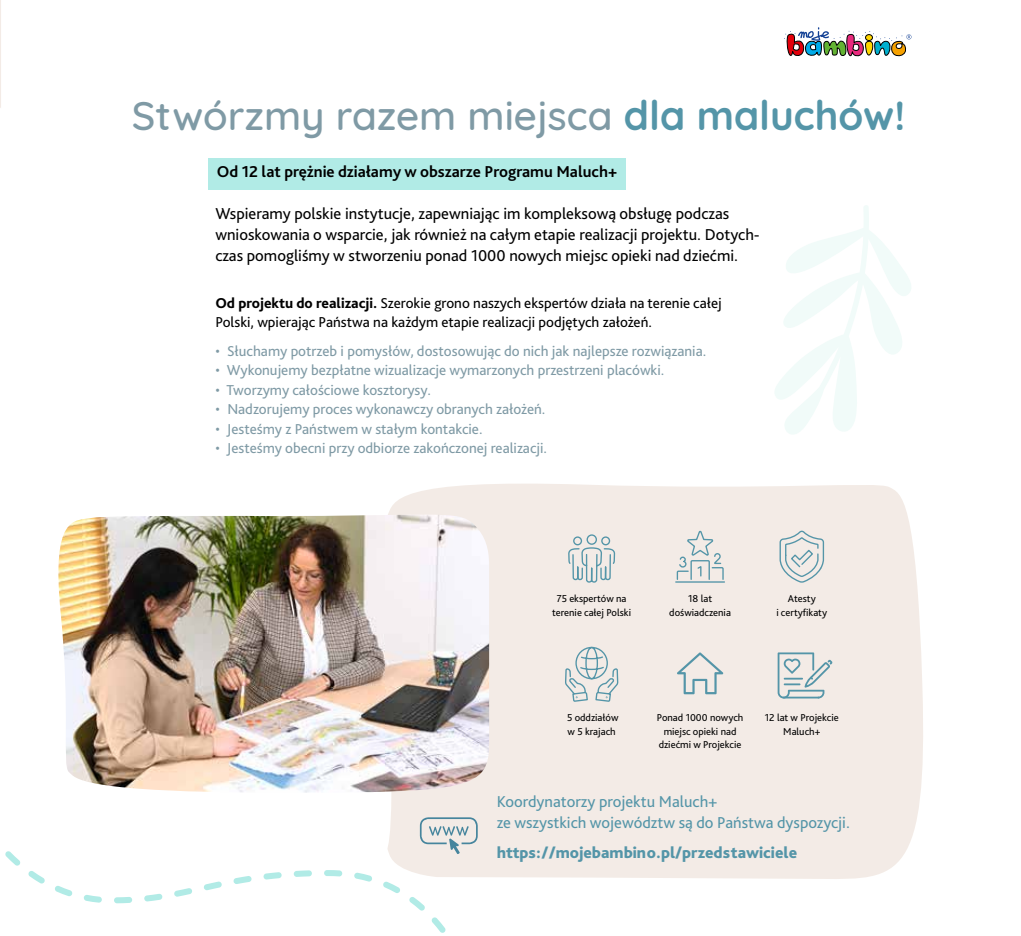
<style>
.page{position:relative;width:1021px;height:936px;background:#fff}
.page>*{position:absolute;margin:0;border:0;box-sizing:border-box;transform-origin:0 0}
.t1{font:500 40.5px "Quicksand";color:#7f9aa5}
.t2{font:16.5px/21px "Bliss Pro";color:#000}
.t3{font:16.5px/21px "Bliss Pro";color:#5495a8}
.t4{font:700 16.5px "Bliss Pro";color:#000}
.t5{font:800 16.5px "Bliss Pro";color:#5495a8}
.t6{font:15px "Bliss Pro";color:#7f9aa5}
.t7{font:15px/19.5px "Bliss Pro";color:#000}
.t8{font:10.5px/13.5px "Bliss Pro";color:#000;text-align:center}
.s1{font-weight:700;color:#5495a8}
.s2{font-weight:800}
.s3{font-weight:300}
</style>
<div class="page">
<div style="left:387px;top:484px;width:536px;height:395px;background:#f3ebe6"></div>
<img style="left:58px;top:514px;width:431px;height:278px">
<svg style="left:0;top:0;width:1px;height:108px"></svg>
<svg style="left:775px;top:205px;width:136px;height:229px"></svg>
<svg style="left:431px;top:917px;width:15px;height:15px"></svg>
<svg style="left:28px;top:871px;width:17px;height:12px"></svg>
<svg style="left:5px;top:851px;width:16px;height:14px"></svg>
<svg style="left:409px;top:897px;width:16px;height:13px"></svg>
<svg style="left:383px;top:881px;width:17px;height:12px"></svg>
<svg style="left:55px;top:886px;width:18px;height:10px"></svg>
<svg style="left:324px;top:870px;width:18px;height:6px"></svg>
<svg style="left:354px;top:872px;width:18px;height:9px"></svg>
<svg style="left:233px;top:876px;width:19px;height:8px"></svg>
<svg style="left:204px;top:881px;width:18px;height:9px"></svg>
<svg style="left:263px;top:872px;width:19px;height:7px"></svg>
<svg style="left:84px;top:895px;width:18px;height:7px"></svg>
<svg style="left:294px;top:870px;width:18px;height:6px"></svg>
<svg style="left:174px;top:888px;width:18px;height:8px"></svg>
<svg style="left:114px;top:897px;width:18px;height:6px"></svg>
<svg style="left:144px;top:893px;width:18px;height:8px"></svg>
<div style="left:208px;top:158px;width:417px;height:32px;background:#b1ebe6"></div>
<svg style="left:674px;top:529px;width:51px;height:54px;background:#dbdedc"></svg>
<svg style="left:778px;top:529px;width:46px;height:54px;background:#d7dbdb"></svg>
<svg style="left:564px;top:533px;width:55px;height:190px;background:#e2e1df"></svg>
<svg style="left:420px;top:817px;width:57px;height:37px;background:#cfd5d6"></svg>
<svg style="left:677px;top:652px;width:46px;height:42px;background:#d5dada"></svg>
<svg style="left:777px;top:652px;width:55px;height:46px;background:#ccd6d7"></svg>
<svg style="left:784px;top:27px;width:127px;height:29px"></svg>
<h1 class="t1" style="left:132px;top:83px;width:774px">Stwórzmy razem miejsca <span class="s1">dla maluchów!</span></h1>
<p class="t4" style="left:217px;top:162px;width:402px">Od 12 lat prężnie działamy w obszarze Programu Maluch+</p>
<p class="t2" style="left:215px;top:203px;width:546px">Wspieramy polskie instytucje, zapewniając im kompleksową obsługę podczas wnioskowania o wsparcie, jak również na całym etapie realizacji projektu. Dotych&shy;czas pomogliśmy w stworzeniu ponad 1000 nowych miejsc opieki nad dziećmi.</p>
<p class="t7" style="left:215px;top:293px;width:508px"><span class="s2">Od projektu do realizacji.</span> Szerokie grono naszych ekspertów działa na terenie całej<br>Polski, wpierając Państwa na każdym etapie realizacji podjętych założeń.</p>
<p class="t6" style="left:215px;top:341px;width:492px"><span class="s3">•</span> Słuchamy potrzeb i pomysłów, dostosowując do nich jak najlepsze rozwiązania.</p>
<p class="t6" style="left:215px;top:361px;width:450px"><span class="s3">•</span> Wykonujemy bezpłatne wizualizacje wymarzonych przestrzeni placówki.</p>
<p class="t6" style="left:215px;top:380px;width:217px"><span class="s3">•</span> Tworzymy całościowe kosztorysy.</p>
<p class="t6" style="left:215px;top:400px;width:331px"><span class="s3">•</span> Nadzorujemy proces wykonawczy obranych założeń.</p>
<p class="t6" style="left:215px;top:419px;width:269px"><span class="s3">•</span> Jesteśmy z Państwem w stałym kontakcie.</p>
<p class="t6" style="left:215px;top:439px;width:333px"><span class="s3">•</span> Jesteśmy obecni przy odbiorze zakończonej realizacji.</p>
<p class="t8" style="left:552px;top:591px;width:81px">75 ekspertów na terenie całej Polski</p>
<p class="t8" style="left:669px;top:591px;width:63px">18 lat doświadczenia</p>
<p class="t8" style="left:776px;top:591px;width:52px">Atesty<br>i certyfikaty</p>
<p class="t8" style="left:567px;top:710px;width:53px;text-align:left">5 oddziałów w 5 krajach</p>
<p class="t8" style="left:656px;top:710px;width:88px">Ponad 1000 nowych miejsc opieki nad dziećmi w Projekcie</p>
<p class="t8" style="left:764px;top:710px;width:75px">12 lat w Projekcie<br>Maluch+</p>
<p class="t3" style="left:496px;top:790px;width:355px">Koordynatorzy projektu Maluch+<br>ze wszystkich województw są do Państwa dyspozycji.</p>
<p class="t5" style="left:496px;top:841px;width:302px">https://mojebambino.pl/przedstawiciele</p>
</div>
